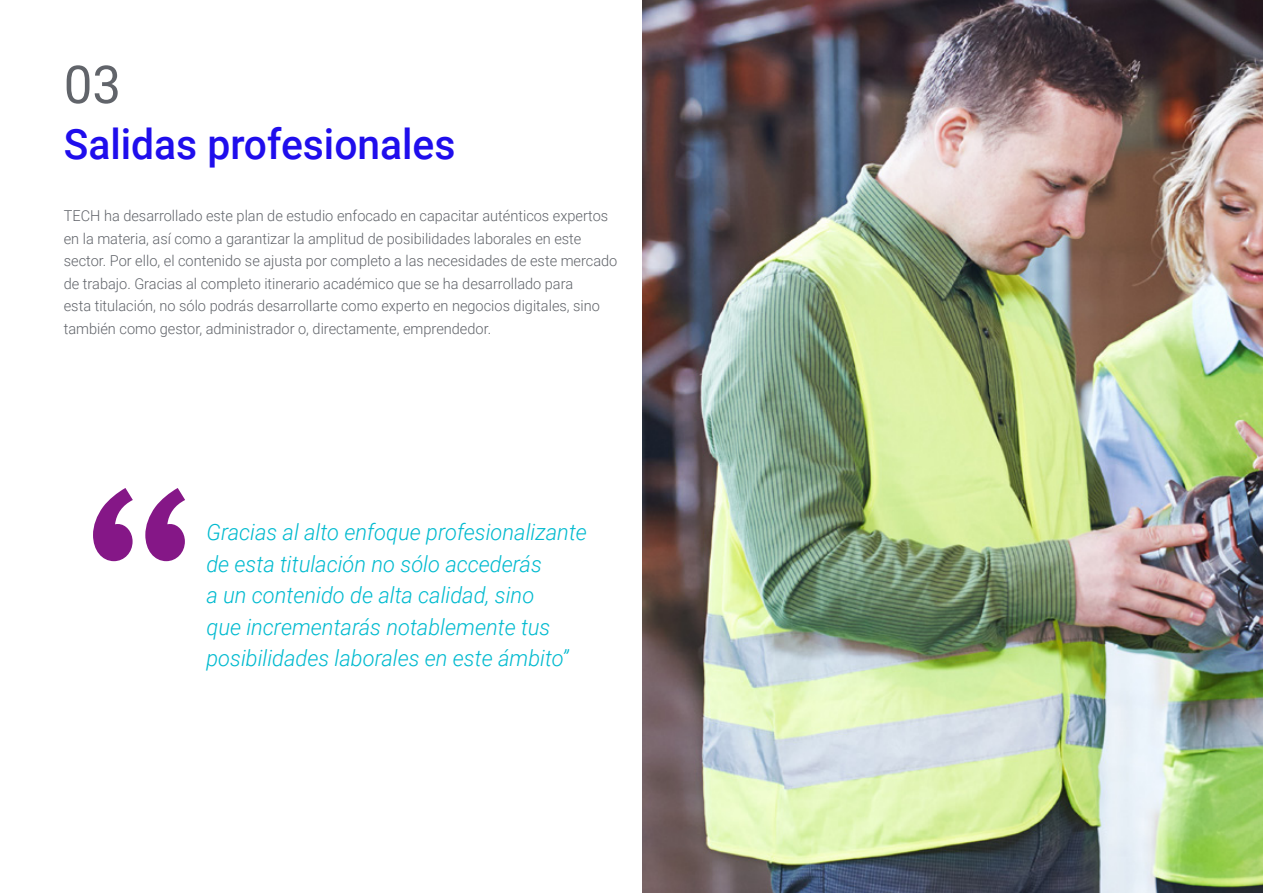
<style>
.page{position:relative;width:1263px;height:893px;background:#fff}
.page>*{position:absolute;margin:0;border:0;box-sizing:border-box;transform-origin:0 0}
.t1{font:52.5px "Roboto";color:#61646a}
.t2{font:500 42px "Roboto";color:#1f0dec}
.t3{font:italic 300 22.5px/31.5px "Roboto";color:#00bacf}
.t4{font:300 15px/22.5px "Roboto";color:#61646a}
</style>
<div class="page">
<img style="left:642px;top:0;width:621px;height:893px">
<svg style="left:93px;top:488px;width:92px;height:73px"></svg>
<h1 class="t1" style="left:64px;top:48px;width:59px">03</h1>
<h2 class="t2" style="left:64px;top:115px;width:393px">Salidas profesionales</h2>
<p class="t4" style="left:64px;top:204px;width:555px">TECH ha desarrollado este plan de estudio enfocado en capacitar auténticos expertos en la materia, así como a garantizar la amplitud de posibilidades laborales en este sector. Por ello, el contenido se ajusta por completo a las necesidades de este mercado de trabajo. Gracias al completo itinerario académico que se ha desarrollado para<br>esta titulación, no sólo podrás desarrollarte como experto en negocios digitales, sino también como gestor, administrador o, directamente, emprendedor.</p>
<h3 class="t3" style="left:206px;top:516px;width:382px">Gracias al alto enfoque profesionalizante de esta titulación no sólo accederás<br>a un contenido de alta calidad, sino<br>que incrementarás notablemente tus posibilidades laborales en este ámbito”</h3>
</div>
